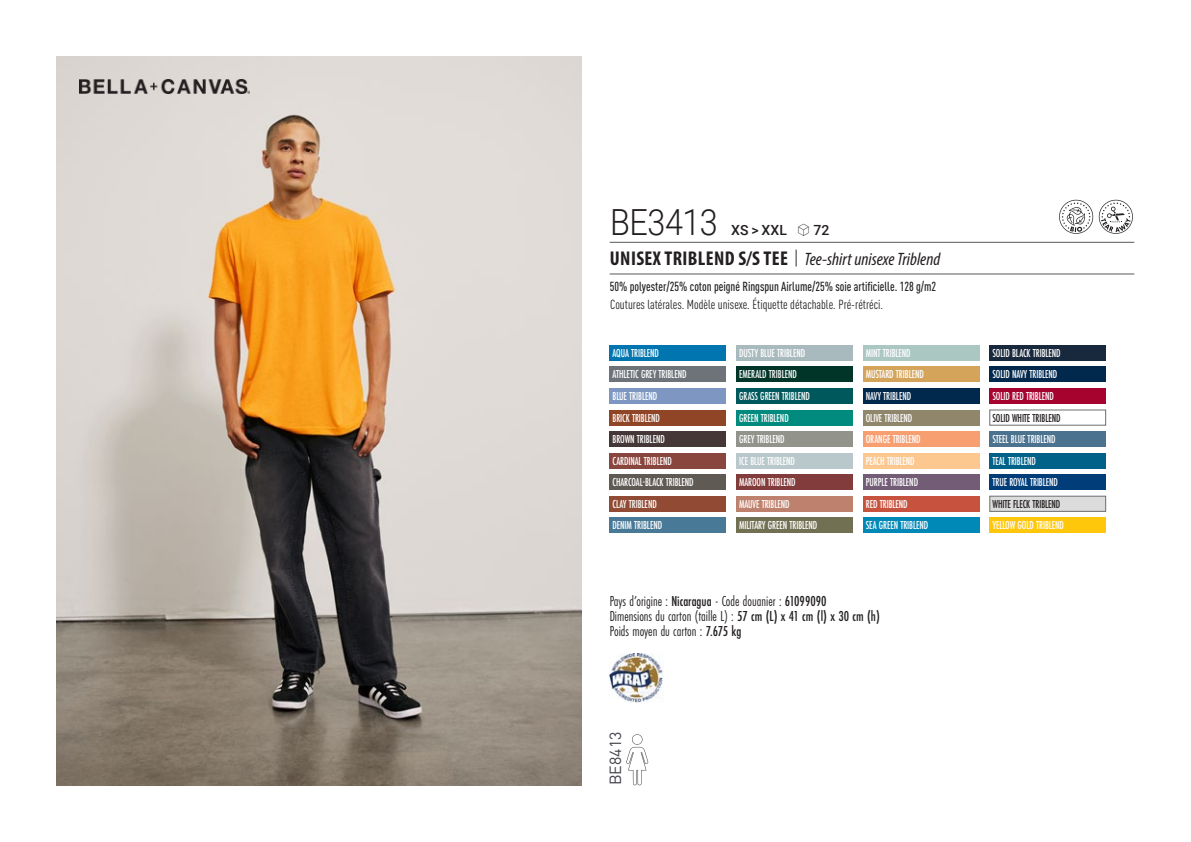
<style>
.page{position:relative;width:1191px;height:842px;background:#fff}
.page>*{position:absolute;margin:0;border:0;box-sizing:border-box;transform-origin:0 0}
.t1{font:300 36px "Roboto";letter-spacing:-.015em;color:#231f20;scale:.9 1}
.t2{font:italic 18px "Myriad Variable Concept";color:#231f20}
.t3{font:16px "DIN Pro";color:#43444c}
.t4{font:15px "Futura PT Cond";color:#231f20;scale:.95 1}
.t5{font:500 14px "Roboto";letter-spacing:.005em;color:#231f20}
.grammage_2020{font:500 condensed 13px "DIN Pro";color:#231f20;scale:.95 1}
.t6{font:condensed 13px "DIN Pro";color:#231f20}
.Coloris_nuancier_bla{font:500 12px "Futura PT Cond";letter-spacing:-.01em;color:#fff;scale:.9 1}
.Coloris_nuancier{font:500 12px "Futura PT Cond";letter-spacing:-.01em;color:#231f20;scale:.9 1}
.s1{font-family:"Linotype Shapeshifter";font-weight:400;font-size:16px}
.s2{font-family:"Myriad Pro";font-weight:700;font-style:normal;font-stretch:condensed;font-size:20px}
.s3{font-family:"Roboto Condensed";font-weight:300;font-style:normal;font-size:20px}
.s4{font-weight:500}
</style>
<div class="page">
<img style="left:57px;top:57px;width:524px;height:728px">
<img style="left:79px;top:79px;width:170px;height:15px">
<div style="left:609px;top:345px;width:117px;height:16px;background:#0075af"></div>
<div style="left:609px;top:367px;width:117px;height:15px;background:#6d7379"></div>
<div style="left:609px;top:388px;width:117px;height:16px;background:#7d97c2"></div>
<div style="left:609px;top:410px;width:117px;height:15px;background:#904526"></div>
<div style="left:609px;top:431px;width:117px;height:16px;background:#453638"></div>
<div style="left:609px;top:453px;width:117px;height:15px;background:#89463f"></div>
<div style="left:609px;top:474px;width:117px;height:16px;background:#605a54"></div>
<div style="left:609px;top:496px;width:117px;height:16px;background:#914a34"></div>
<div style="left:609px;top:517px;width:117px;height:16px;background:#487997"></div>
<div style="left:736px;top:345px;width:116px;height:16px;background:#a9babe"></div>
<div style="left:736px;top:367px;width:116px;height:15px;background:#003527"></div>
<div style="left:736px;top:388px;width:116px;height:16px;background:#00585d"></div>
<div style="left:736px;top:410px;width:116px;height:15px;background:#008b7e"></div>
<div style="left:736px;top:431px;width:116px;height:16px;background:#92938b"></div>
<div style="left:736px;top:453px;width:116px;height:15px;background:#b9c8ca"></div>
<div style="left:736px;top:474px;width:116px;height:16px;background:#823c3c"></div>
<div style="left:736px;top:496px;width:116px;height:16px;background:#be816d"></div>
<div style="left:736px;top:517px;width:116px;height:16px;background:#727052"></div>
<div style="left:863px;top:345px;width:116px;height:16px;background:#abc7c2"></div>
<div style="left:863px;top:367px;width:116px;height:15px;background:#d3a45a"></div>
<div style="left:863px;top:388px;width:116px;height:16px;background:#01294e"></div>
<div style="left:863px;top:410px;width:116px;height:15px;background:#90866c"></div>
<div style="left:863px;top:431px;width:116px;height:16px;background:#f79f71"></div>
<div style="left:863px;top:453px;width:116px;height:15px;background:#fcc88f"></div>
<div style="left:863px;top:474px;width:116px;height:16px;background:#725c76"></div>
<div style="left:863px;top:496px;width:116px;height:16px;background:#c7533f"></div>
<div style="left:863px;top:517px;width:116px;height:16px;background:#0088b7"></div>
<div style="left:989px;top:345px;width:116px;height:16px;background:#18293e"></div>
<div style="left:989px;top:367px;width:116px;height:15px;background:#01294e"></div>
<div style="left:989px;top:388px;width:116px;height:16px;background:#a7032f"></div>
<div style="left:989px;top:431px;width:116px;height:16px;background:#4b728f"></div>
<div style="left:989px;top:453px;width:116px;height:15px;background:#006289"></div>
<div style="left:989px;top:474px;width:116px;height:16px;background:#003d79"></div>
<div style="left:989px;top:496px;width:116px;height:16px;background:#dcdcdc;border:1px solid #6c6d70"></div>
<div style="left:989px;top:517px;width:116px;height:16px;background:#fec70c"></div>
<svg style="left:626px;top:734px;width:22px;height:51px"></svg>
<svg style="left:1059px;top:200px;width:73px;height:34px"></svg>
<img style="left:609px;top:653px;width:54px;height:50px">
<hr style="left:609px;top:242px;width:525px;height:1px;background:#57585a">
<hr style="left:609px;top:274px;width:525px;height:1px;background:#57585a">
<p class="t1" style="left:610px;top:197px;width:121px">BE3413</p>
<p class="t5" style="left:731px;top:220px;width:100px">XS &gt; XXL <span class="s1">S</span> 72</p>
<p class="t2" style="left:610px;top:249px;width:332px"><span class="s2">UNISEX TRIBLEND S/S TEE</span> <span class="s3">|</span> Tee-shirt unisexe Triblend</p>
<p class="grammage_2020" style="left:609px;top:277px;width:345px">50% polyester/25% coton peigné Ringspun Airlume/25% soie artificielle. 128 g/m2</p>
<p class="t6" style="left:610px;top:295px;width:274px">Coutures latérales. Modèle unisexe. Étiquette détachable. Pré-rétréci.</p>
<p class="Coloris_nuancier_bla" style="left:612px;top:346px;width:53px">AQUA TRIBLEND</p>
<p class="Coloris_nuancier_bla" style="left:612px;top:367px;width:84px">ATHLETIC GREY TRIBLEND</p>
<p class="Coloris_nuancier_bla" style="left:612px;top:389px;width:51px">BLUE TRIBLEND</p>
<p class="Coloris_nuancier_bla" style="left:612px;top:410px;width:54px">BRICK TRIBLEND</p>
<p class="Coloris_nuancier_bla" style="left:612px;top:432px;width:60px">BROWN TRIBLEND</p>
<p class="Coloris_nuancier_bla" style="left:612px;top:453px;width:67px">CARDINAL TRIBLEND</p>
<p class="Coloris_nuancier_bla" style="left:612px;top:475px;width:92px">CHARCOAL-BLACK TRIBLEND</p>
<p class="Coloris_nuancier_bla" style="left:612px;top:497px;width:51px">CLAY TRIBLEND</p>
<p class="Coloris_nuancier_bla" style="left:612px;top:518px;width:57px">DENIM TRIBLEND</p>
<p class="Coloris_nuancier_bla" style="left:739px;top:346px;width:75px">DUSTY BLUE TRIBLEND</p>
<p class="Coloris_nuancier_bla" style="left:739px;top:367px;width:66px">EMERALD TRIBLEND</p>
<p class="Coloris_nuancier_bla" style="left:739px;top:389px;width:80px">GRASS GREEN TRIBLEND</p>
<p class="Coloris_nuancier_bla" style="left:739px;top:410px;width:57px">GREEN TRIBLEND</p>
<p class="Coloris_nuancier_bla" style="left:739px;top:432px;width:52px">GREY TRIBLEND</p>
<p class="Coloris_nuancier_bla" style="left:739px;top:453px;width:64px">ICE BLUE TRIBLEND</p>
<p class="Coloris_nuancier_bla" style="left:739px;top:475px;width:64px">MAROON TRIBLEND</p>
<p class="Coloris_nuancier_bla" style="left:739px;top:497px;width:58px">MAUVE TRIBLEND</p>
<p class="Coloris_nuancier_bla" style="left:739px;top:518px;width:88px">MILITARY GREEN TRIBLEND</p>
<p class="Coloris_nuancier_bla" style="left:866px;top:346px;width:51px">MINT TRIBLEND</p>
<p class="Coloris_nuancier_bla" style="left:866px;top:367px;width:66px">MUSTARD TRIBLEND</p>
<p class="Coloris_nuancier_bla" style="left:866px;top:389px;width:52px">NAVY TRIBLEND</p>
<p class="Coloris_nuancier_bla" style="left:866px;top:410px;width:53px">OLIVE TRIBLEND</p>
<p class="Coloris_nuancier_bla" style="left:866px;top:432px;width:62px">ORANGE TRIBLEND</p>
<p class="Coloris_nuancier_bla" style="left:866px;top:453px;width:56px">PEACH TRIBLEND</p>
<p class="Coloris_nuancier_bla" style="left:866px;top:475px;width:60px">PURPLE TRIBLEND</p>
<p class="Coloris_nuancier_bla" style="left:866px;top:497px;width:48px">RED TRIBLEND</p>
<p class="Coloris_nuancier_bla" style="left:866px;top:518px;width:71px">SEA GREEN TRIBLEND</p>
<p class="t4" style="left:609px;top:592px;width:230px">Pays d’origine : <span class="s4">Nicaragua</span> - Code douanier : <span class="s4">61099090</span></p>
<p class="t4" style="left:609px;top:607px;width:286px">Dimensions du carton (taille L) : <span class="s4">57 cm (L) x 41 cm (l) x 30 cm (h)</span></p>
<p class="t4" style="left:609px;top:622px;width:140px">Poids moyen du carton : <span class="s4">7.675 kg</span></p>
<p class="t3" style="left:602px;top:785px;width:55px;rotate:-90deg">BE8413</p>
<p class="Coloris_nuancier_bla" style="left:992px;top:346px;width:77px">SOLID BLACK TRIBLEND</p>
<p class="Coloris_nuancier_bla" style="left:992px;top:367px;width:74px">SOLID NAVY TRIBLEND</p>
<p class="Coloris_nuancier_bla" style="left:992px;top:389px;width:70px">SOLID RED TRIBLEND</p>
<p class="Coloris_nuancier" style="left:992px;top:411px;width:77px">SOLID WHITE TRIBLEND</p>
<p class="Coloris_nuancier_bla" style="left:992px;top:432px;width:72px">STEEL BLUE TRIBLEND</p>
<p class="Coloris_nuancier_bla" style="left:992px;top:453px;width:50px">TEAL TRIBLEND</p>
<p class="Coloris_nuancier_bla" style="left:992px;top:475px;width:74px">TRUE ROYAL TRIBLEND</p>
<p class="Coloris_nuancier" style="left:992px;top:497px;width:77px">WHITE FLECK TRIBLEND</p>
<p class="Coloris_nuancier_bla" style="left:992px;top:518px;width:81px">YELLOW GOLD TRIBLEND</p>
</div>
